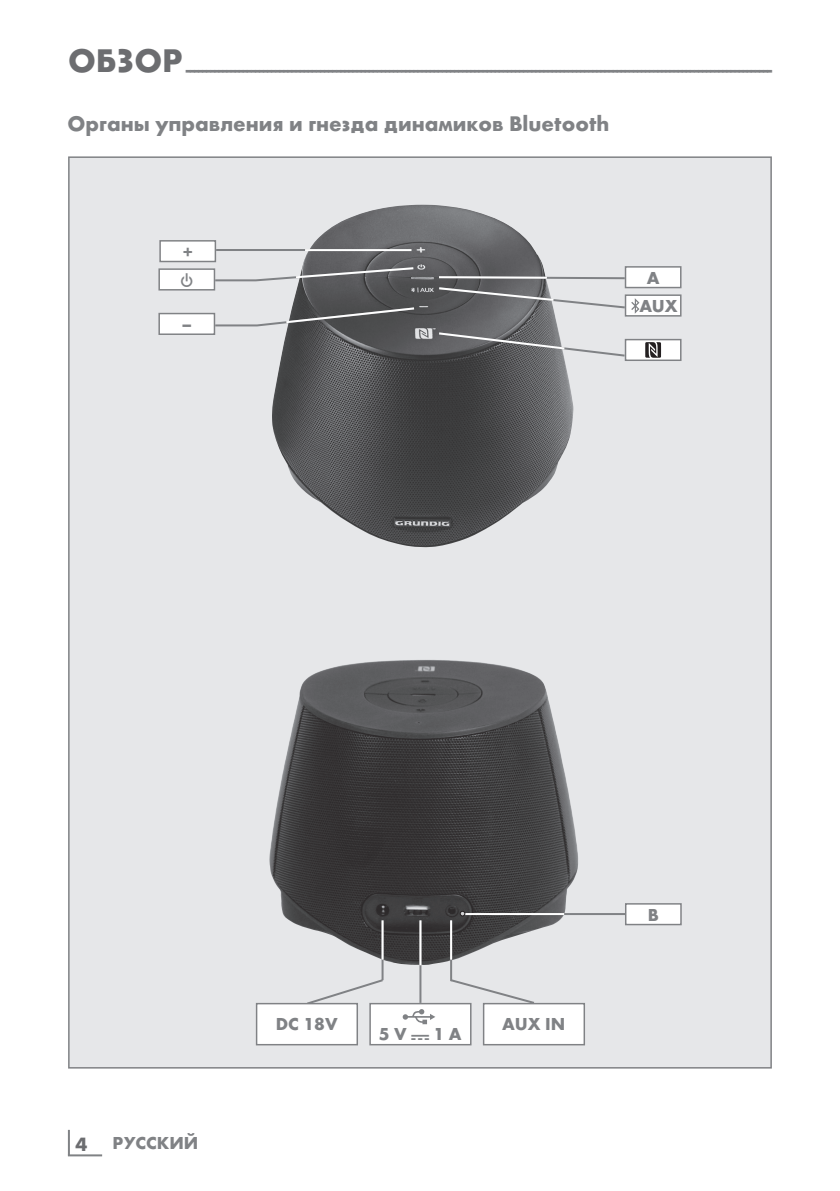
<style>
.page{position:relative;width:840px;height:1191px;background:#fff}
.page>*{position:absolute;margin:0;border:0;box-sizing:border-box;transform-origin:0 0}
._02_Baslik_11pt{font:700 22px "Futura TOT";color:#808285}
._1_GT{font:22px "Grund Son Vi";color:#808285}
._01_Ana_baslik_17pt{font:700 20px "Futura TOT";color:#808285}
.t1{font:700 20px "Futura TOT";color:#6c6d70}
._1_GT-2{font:700 18px "Futura TOT";color:#808285}
.s1{font-family:"Grund Son Vi";font-weight:400}
</style>
<div class="page">
<hr style="left:68px;top:1129px;width:2px;height:26px;background:#808285">
<hr style="left:68px;top:1154px;width:34px;height:2px;background:#808285">
<div style="left:68px;top:156px;width:703px;height:912px;background:#e6e7e9;border:2px solid #808285"></div>
<img style="left:269px;top:660px;width:309px;height:305px">
<hr style="left:381px;top:920px;width:2px;height:60px;background:#808285">
<hr style="left:419px;top:920px;width:2px;height:83px;background:#808285">
<hr style="left:450px;top:920px;width:2px;height:61px;background:#808285">
<svg style="left:448px;top:977px;width:88px;height:28px"></svg>
<svg style="left:305px;top:977px;width:80px;height:26px"></svg>
<div style="left:158px;top:268px;width:57px;height:22px;background:#fff;border:1px solid #808285"></div>
<div style="left:158px;top:313px;width:57px;height:22px;background:#fff;border:1px solid #808285"></div>
<div style="left:159px;top:240px;width:57px;height:22px;background:#fff;border:1px solid #808285"></div>
<div style="left:624px;top:294px;width:57px;height:22px;background:#fff;border:1px solid #808285"></div>
<div style="left:624px;top:266px;width:57px;height:22px;background:#fff;border:1px solid #808285"></div>
<div style="left:624px;top:339px;width:57px;height:22px;background:#fff;border:1px solid #808285"></div>
<div style="left:482px;top:1003px;width:102px;height:42px;background:#fff;border:1px solid #808285"></div>
<div style="left:256px;top:1003px;width:102px;height:42px;background:#fff;border:1px solid #808285"></div>
<div style="left:369px;top:1003px;width:102px;height:42px;background:#fff;border:1px solid #808285"></div>
<svg style="left:402px;top:1009px;width:33px;height:15px"></svg>
<hr style="left:465px;top:913px;width:164px;height:2px;background:#808285">
<hr style="left:464px;top:913px;width:100px;height:2px;background:#fff">
<div style="left:624px;top:903px;width:57px;height:22px;background:#fff;border:1px solid #808285"></div>
<svg style="left:459px;top:910px;width:6px;height:6px"></svg>
<img style="left:272px;top:205px;width:301px;height:342px">
<svg style="left:645px;top:342px;width:15px;height:16px"></svg>
<hr style="left:216px;top:249px;width:195px;height:2px;background:#808285">
<hr style="left:305px;top:249px;width:106px;height:2px;background:#fff">
<svg style="left:213px;top:306px;width:203px;height:21px"></svg>
<svg style="left:213px;top:266px;width:203px;height:34px"></svg>
<svg style="left:434px;top:274px;width:205px;height:40px"></svg>
<svg style="left:436px;top:331px;width:190px;height:27px"></svg>
<hr style="left:450px;top:920px;width:2px;height:39px;background:#fff">
<hr style="left:419px;top:920px;width:2px;height:45px;background:#fff">
<hr style="left:381px;top:920px;width:2px;height:39px;background:#fff">
<p class="_01_Ana_baslik_17pt" style="left:68px;top:57px;width:705px"><sup>ОБЗОР</sup> ------------------------------------------------------------------------------------------------------------------------------------------------</p>
<p class="_02_Baslik_11pt" style="left:68px;top:110px;width:543px">Органы управления и гнезда динамиков Bluetooth</p>
<p class="_1_GT-2" style="left:182px;top:240px;width:12px">+</p>
<p class="_1_GT" style="left:181px;top:272px;width:13px">8</p>
<p class="_1_GT-2" style="left:181px;top:313px;width:12px">–</p>
<p class="_1_GT-2" style="left:646px;top:266px;width:14px">A</p>
<p class="_1_GT-2" style="left:639px;top:295px;width:40px">AUX</p>
<p class="t1" style="left:75px;top:1132px;width:13px">4</p>
<p class="_1_GT-2" style="left:112px;top:1132px;width:87px">РУССКИЙ</p>
<p class="_1_GT-2" style="left:275px;top:1013px;width:63px">DC 18V</p>
<p class="_1_GT-2" style="left:502px;top:1013px;width:64px">AUX IN</p>
<p class="_1_GT-2" style="left:379px;top:1023px;width:84px">5V<span class="s1">&gt;</span>1А</p>
<p class="_1_GT-2" style="left:647px;top:903px;width:13px">B</p>
</div>
